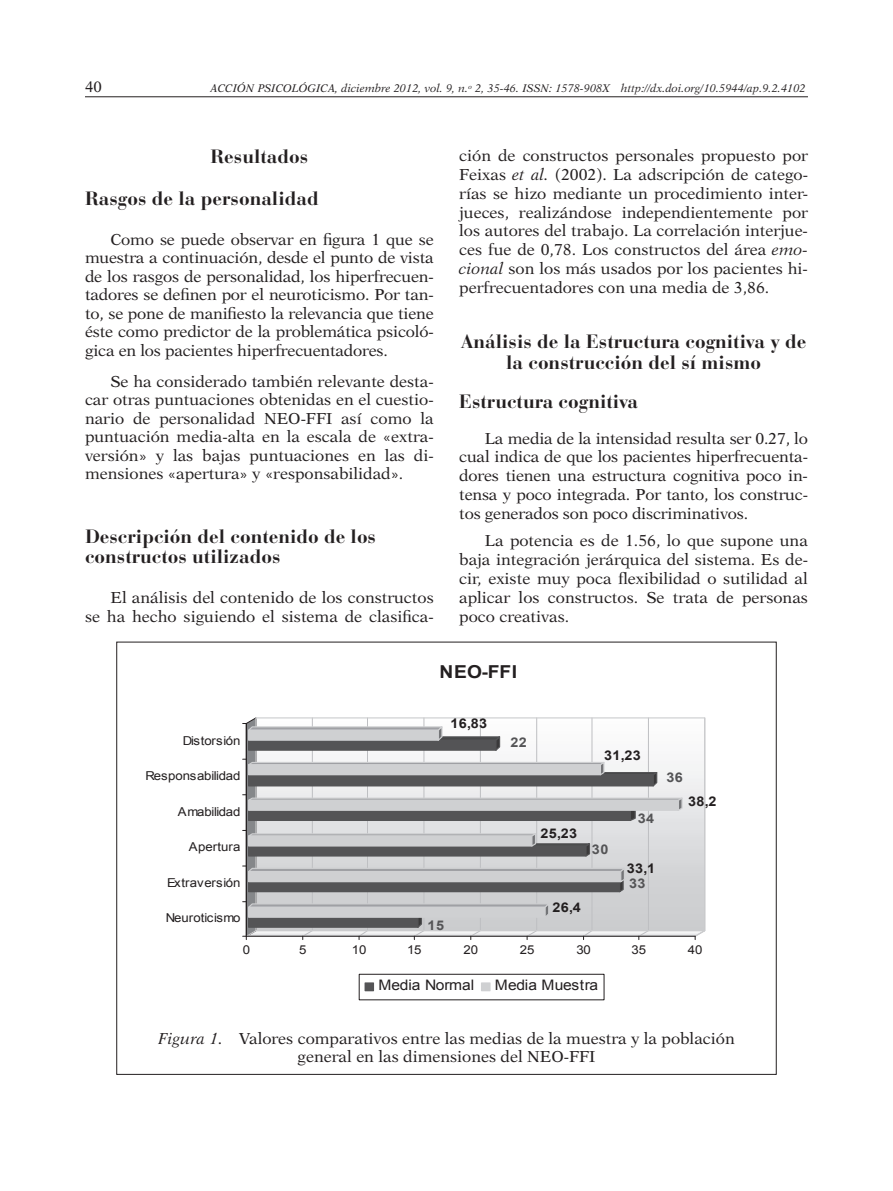
<style>
.page{position:relative;width:893px;height:1191px;background:#fff}
.page>*{position:absolute;margin:0;border:0;box-sizing:border-box;transform-origin:0 0}
.t1{font:700 19.05px/20.9px "Bauer Bodoni Std";color:#231f20}
.t2{font:700 17.85px "Arial";letter-spacing:.015em;color:#231f20;scale:1.08 1}
.t3{font:15.9px/18.9px "New Aster LT Std";color:#231f20;text-align:justify}
.t4{font:15.15px "New Aster LT Std";color:#231f20}
.t5{font:14.4px "Arial";letter-spacing:-.015em;color:#231f20;scale:1.08 1}
.t6{font:700 13.35px "Arial";letter-spacing:.03em;color:#231f20;scale:1.08 1}
.t7{font:700 13.35px "Arial";letter-spacing:.03em;color:#545456;scale:1.08 1}
.t8{font:12.3px "Arial";letter-spacing:-.005em;color:#231f20;scale:1.08 1}
.t9{font:italic 11.1px "New Aster LT Std";color:#231f20}
.s1{font-style:italic}
</style>
<div class="page">
<hr style="left:85px;top:96px;width:723px;height:1px;background:#231f20">
<svg style="left:243px;top:717px;width:463px;height:222px"></svg>
<div style="left:359px;top:974px;width:245px;height:25px;border:1px solid #231f20"></div>
<div style="left:365px;top:983px;width:8px;height:7px;background:#545456"></div>
<div style="left:365px;top:982px;width:9px;height:9px;border:1px solid #545456"></div>
<div style="left:481px;top:983px;width:9px;height:7px;background:#cfd0d2"></div>
<div style="left:481px;top:982px;width:9px;height:9px;border:1px solid #cfd0d2"></div>
<p class="t4" style="left:85px;top:78px;width:18px">40</p>
<p class="t9" style="left:211px;top:82px;width:325px">acción psicológica, diciembre 2012, vol. 9, n.<sup>o</sup> 2, 35-46. ISSN</p>
<p class="t9" style="left:549px;top:82px;width:258px">: 1578-908X http://dx.doi.org/10.5944/ap.9.2.4102</p>
<p class="t1" style="left:210px;top:146px;width:99px">Resultados</p>
<p class="t1" style="left:85px;top:188px;width:235px">Rasgos de la personalidad</p>
<p class="t3" style="left:85px;top:230px;width:350px;line-height:18.5px;text-indent:26px">Como se puede observar en figura 1 que se muestra a continuación, desde el punto de vista de los rasgos de personalidad, los hiperfrecuen&shy;tadores se definen por el neuroticismo. Por tan&shy;to, se pone de manifiesto la relevancia que tiene éste como predictor de la problemática psicoló&shy;gica en los pacientes hiperfrecuentadores.</p>
<p class="t3" style="left:85px;top:372px;width:350px;line-height:18.5px;text-indent:26px">Se ha considerado también relevante desta&shy;car otras puntuaciones obtenidas en el cuestio&shy;nario de personalidad NEO-FFI así como la puntuación media-alta en la escala de «extra&shy;versión» y las bajas puntuaciones en las di&shy;mensiones «apertura» y «responsabilidad».</p>
<p class="t1" style="left:85px;top:525px;width:293px">Descripción del contenido de los constructos utilizados</p>
<p class="t3" style="left:85px;top:588px;width:350px;line-height:18.5px;text-align:right">El análisis del contenido de los constructos<br>se ha hecho siguiendo el sistema de clasifica-</p>
<p class="t3" style="left:459px;top:146px;width:350px">ción de constructos personales propuesto por Feixas <span class="s1">et al.</span> (2002). La adscripción de catego&shy;rías se hizo mediante un procedimiento inter&shy;jueces, realizándose independientemente por los autores del trabajo. La correlación interjue&shy;ces fue de 0,78. Los constructos del área <span class="s1">emo&shy;cional</span> son los más usados por los pacientes hi&shy;perfrecuentadores con una media de 3,86.</p>
<p class="t1" style="left:461px;top:331px;width:347px;line-height:21.3px;text-align:center">Análisis de la Estructura cognitiva y de la construcción del sí mismo</p>
<p class="t1" style="left:459px;top:391px;width:180px">Estructura cognitiva</p>
<p class="t3" style="left:459px;top:429px;width:350px;text-indent:26px">La media de la intensidad resulta ser 0.27, lo cual indica de que los pacientes hiperfrecuenta&shy;dores tienen una estructura cognitiva poco in&shy;tensa y poco integrada. Por tanto, los construc&shy;tos generados son poco discriminativos.</p>
<p class="t3" style="left:459px;top:531px;width:350px;text-indent:26px">La potencia es de 1.56, lo que supone una baja integración jerárquica del sistema. Es de&shy;cir, existe muy poca flexibilidad o sutilidad al aplicar los constructos. Se trata de personas poco creativas.</p>
<p class="t2" style="left:440px;top:659px;width:73px">NEO-FFI</p>
<p class="t8" style="left:183px;top:732px;width:55px">Distorsión</p>
<p class="t8" style="left:145px;top:767px;width:89px">Responsabilidad</p>
<p class="t8" style="left:178px;top:803px;width:60px">Amabilidad</p>
<p class="t8" style="left:189px;top:839px;width:49px">Apertura</p>
<p class="t8" style="left:167px;top:874px;width:69px">Extraversión</p>
<p class="t8" style="left:166px;top:909px;width:71px">Neuroticismo</p>
<p class="t6" style="left:450px;top:714px;width:36px">16,83</p>
<p class="t7" style="left:428px;top:916px;width:17px">15</p>
<p class="t7" style="left:510px;top:733px;width:17px">22</p>
<p class="t6" style="left:604px;top:746px;width:36px">31,23</p>
<p class="t6" style="left:540px;top:824px;width:36px">25,23</p>
<p class="t7" style="left:592px;top:840px;width:17px">30</p>
<p class="t6" style="left:552px;top:898px;width:28px">26,4</p>
<p class="t7" style="left:638px;top:809px;width:17px">34</p>
<p class="t6" style="left:627px;top:859px;width:28px">33,1</p>
<p class="t7" style="left:629px;top:874px;width:17px">33</p>
<p class="t7" style="left:666px;top:768px;width:17px">36</p>
<p class="t6" style="left:688px;top:792px;width:28px">38,2</p>
<p class="t8" style="left:243px;top:941px;width:8px">0</p>
<p class="t8" style="left:299px;top:941px;width:8px">5</p>
<p class="t8" style="left:352px;top:941px;width:15px">10</p>
<p class="t8" style="left:407px;top:941px;width:15px">15</p>
<p class="t8" style="left:464px;top:941px;width:15px">20</p>
<p class="t8" style="left:520px;top:941px;width:15px">25</p>
<p class="t8" style="left:576px;top:941px;width:15px">30</p>
<p class="t8" style="left:632px;top:941px;width:15px">35</p>
<p class="t8" style="left:688px;top:941px;width:15px">40</p>
<p class="t5" style="left:378px;top:976px;width:90px">Media Normal</p>
<p class="t5" style="left:495px;top:976px;width:97px">Media Muestra</p>
<p class="t3" style="left:158px;top:1029px;width:578px;line-height:17.9px;text-align:center"><span class="s1">Figura 1.</span> Valores comparativos entre las medias de la muestra y la población general en las dimensiones del NEO-FFI</p>
</div>
